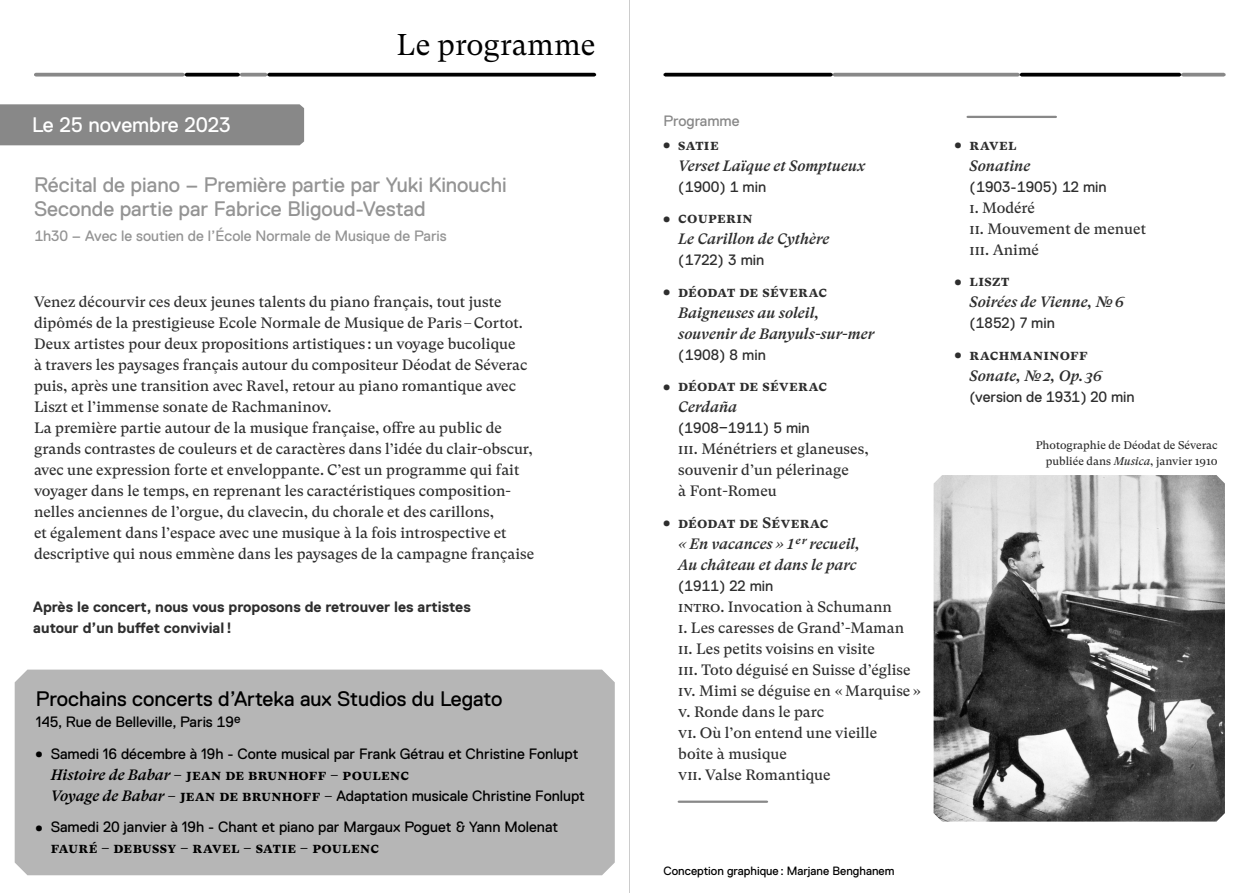
<style>
.page{position:relative;width:1259px;height:893px;background:#fff}
.page>*{position:absolute;margin:0;border:0;box-sizing:border-box;transform-origin:0 0}
.t1{font:30px "GT Super Text";color:#000}
.t2{font:21px/24px "Replica Pro";color:#949494}
.t3{font:21px "Replica Pro";color:#000}
.t4{font:21px "Replica Pro";letter-spacing:-.005em;color:#fff}
.t5{font:15px/21px "GT Super Text";color:#2e2e2e}
.t6{font:15px/21px "Replica Pro";color:#000}
.t7{font:italic 500 15px/21px "GT Super Text";color:#2e2e2e}
.t8{font:700 15px/21px "Replica Pro";color:#2e2e2e}
.t9{font:15px "Replica Pro";color:#949494}
.t10{font:15px/21px "Replica Pro";color:#2e2e2e}
.t11{font:15px "Replica Pro";color:#888}
.t12{font:12px "Replica Pro";color:#000}
.t13{font:11.25px/15.8px "GT Super Text";color:#2e2e2e;text-align:right}
.s1{font-family:"Replica Pro Mono"}
.s2{font-family:"GT Super Text";font-weight:500;font-size:7.5px}
.s3{font-family:"GT Super Text";font-weight:500;font-style:italic}
.s4{font-family:"GT Super Text";font-weight:700}
.s5{font-style:normal;font-size:7.5px}
.s6{font-weight:700;font-style:normal}
.s7{font-family:"Replica Pro";font-weight:400;font-style:normal}
.s8{font-family:"Replica Pro Mono";font-weight:400;font-style:normal}
.s9{font-weight:500;font-size:7.5px}
.s10{font-weight:700}
.s11{font-weight:500;font-style:italic}
.s12{font-family:"Replica Pro"}
.s13{font-style:italic}
</style>
<div class="page">
<svg style="left:34px;top:73px;width:562px;height:4px;background:#444"></svg>
<svg style="left:663px;top:73px;width:562px;height:4px;background:#4f4f4f"></svg>
<div style="left:15px;top:670px;width:600px;height:205px;background:#b6b6b6"></div>
<svg style="left:677px;top:801px;width:91px;height:2px"></svg>
<div style="left:0;top:104px;width:304px;height:41px;background:#888"></div>
<img style="left:933px;top:475px;width:292px;height:347px">
<hr style="left:629px;top:0;width:1px;height:893px;background:#ccc">
<svg style="left:966px;top:116px;width:91px;height:2px"></svg>
<p class="t4" style="left:32px;top:114px;width:200px">Le 25 novembre 2023</p>
<p class="t1" style="left:396px;top:27px;width:201px">Le programme</p>
<p class="t2" style="left:34px;top:172px;width:474px">Récital de piano – Première partie par Yuki Kinouchi<br>Seconde partie par Fabrice Bligoud-Vestad</p>
<p class="t9" style="left:34px;top:228px;width:414px"><span class="s1">1</span>h30 – Avec le soutien de l’École Normale de Musique de Paris</p>
<p class="t5" style="left:34px;top:291px;width:495px">Venez décourvir ces deux jeunes talents du piano français, tout juste dipômés de la prestigieuse Ecole Normale de Musique de Paris –Cortot.<br>Deux artistes pour deux propositions artistiques : un voyage bucolique<br>à travers les paysages français autour du compositeur Déodat de Séverac puis, après une transition avec Ravel, retour au piano romantique avec Liszt et l’immense sonate de Rachmaninov.</p>
<p class="t5" style="left:34px;top:417px;width:500px">La première partie autour de la musique française, offre au public de grands contrastes de couleurs et de caractères dans l’idée du clair-obscur, avec une expression forte et enveloppante. C’est un programme qui fait voyager dans le temps, en reprenant les caractéristiques composition&shy;nelles anciennes de l’orgue, du clavecin, du chorale et des carillons,</p>
<p class="t5" style="left:34px;top:522px;width:502px">et également dans l’espace avec une musique à la fois introspective et descriptive qui nous emmène dans les paysages de la campagne française</p>
<p class="t8" style="left:33px;top:596px;width:439px">Après le concert, nous vous proposons de retrouver les artistes autour d’un buffet convivial !</p>
<p class="t3" style="left:36px;top:687px;width:468px">Prochains concerts d’Arteka aux Studios du Legato</p>
<p class="t6" style="left:36px;top:711px;width:206px">145, Rue de Belleville, Paris 19<sup>e</sup></p>
<p class="t6" style="left:51px;top:743px;width:536px;text-indent:-15px"><span class="s2">●</span> Samedi 16 décembre à 19h - Conte musical par Frank Gétrau et Christine Fonlupt<br><span class="s3">Histoire de Babar</span> <span class="s4">– jean de brunhoff – poulenc<br></span><span class="s3">Voyage de Babar</span> <span class="s4">– jean de brunhoff –</span> Adaptation musicale Christine Fonlupt</p>
<p class="t6" style="left:51px;top:816px;width:509px;text-indent:-15px"><span class="s2">●</span> Samedi 20 janvier à 19h - Chant et piano par Margaux Poguet &amp; Yann Molenat <span class="s4">fauré – debussy – ravel – satie – poulenc</span></p>
<p class="t11" style="left:663px;top:112px;width:78px">Programme</p>
<p class="t7" style="left:678px;top:134px;width:189px;text-indent:-15px"><span class="s5">●</span> <span class="s6">satie<br></span>Verset Laïque et Somptueux <span class="s7">(</span><span class="s8">1</span><span class="s7">900)</span> <span class="s8">1</span> <span class="s7">min</span></p>
<p class="t7" style="left:678px;top:207px;width:152px;text-indent:-15px"><span class="s5">●</span> <span class="s6">couperin<br></span>Le Carillon de Cythère <span class="s7">(</span><span class="s8">1</span><span class="s7">722)</span> <span class="s8">3</span> <span class="s7">min</span></p>
<p class="t7" style="left:678px;top:281px;width:197px;text-indent:-15px"><span class="s5">●</span> <span class="s6">déodat de séverac<br></span>Baigneuses au soleil, souvenir de Banyuls-sur-mer <span class="s7">(</span><span class="s8">1</span><span class="s7">908)</span> <span class="s8">8</span> <span class="s7">min</span></p>
<p class="t5" style="left:678px;top:375px;width:192px;text-indent:-15px"><span class="s9">●</span> <span class="s10">déodat de séverac<br></span><span class="s11">Cerdaña<br></span><span class="s12">(1908–1911)</span> <span class="s1">5</span> <span class="s12">min<br></span>iii. Ménétriers et glaneuses, souvenir d’un pélerinage<br>à Font-Romeu</p>
<p class="t5" style="left:678px;top:512px;width:244px;text-indent:-15px"><span class="s9">●</span> <span class="s10">déodat de Séverac<br></span><span class="s11">« En vacances » 1er recueil,<br>Au château et dans le parc<br></span><span class="s12">(1911) 22 min<br></span>intro. Invocation à Schumann<br>i. Les caresses de Grand’-Maman ii. Les petits voisins en visite<br>iii. Toto déguisé en Suisse d’église iv. Mimi se déguise en « Marquise » v. Ronde dans le parc<br>vi. Où l’on entend une vieille<br>boîte à musique<br>vii. Valse Romantique</p>
<p class="t12" style="left:663px;top:864px;width:232px">Conception graphique: Marjane Benghanem</p>
<p class="t5" style="left:969px;top:134px;width:178px;text-indent:-15px"><span class="s9">●</span> <span class="s10">ravel<br></span><span class="s11">Sonatine<br></span><span class="s12">(</span><span class="s1">1</span><span class="s12">903-</span><span class="s1">1</span><span class="s12">905)</span> <span class="s1">1</span><span class="s12">2 min<br></span>i. Modéré<br>ii. Mouvement de menuet iii. Animé</p>
<p class="t7" style="left:969px;top:270px;width:156px;text-indent:-15px"><span class="s5">●</span> <span class="s6">liszt<br></span>Soirées de Vienne, № 6 <span class="s7">(1852) 7 min</span></p>
<p class="t10" style="left:969px;top:344px;width:166px;text-indent:-15px"><span class="s2">●</span> <span class="s4">rachmaninoff<br></span><span class="s3">Sonate, № 2, Op. 36 </span>(version de 1931) 20 min</p>
<p class="t13" style="left:1035px;top:437px;width:183px">Photographie de Déodat de Séverac publiée dans <span class="s13">Musica</span>, janvier 1910</p>
</div>
